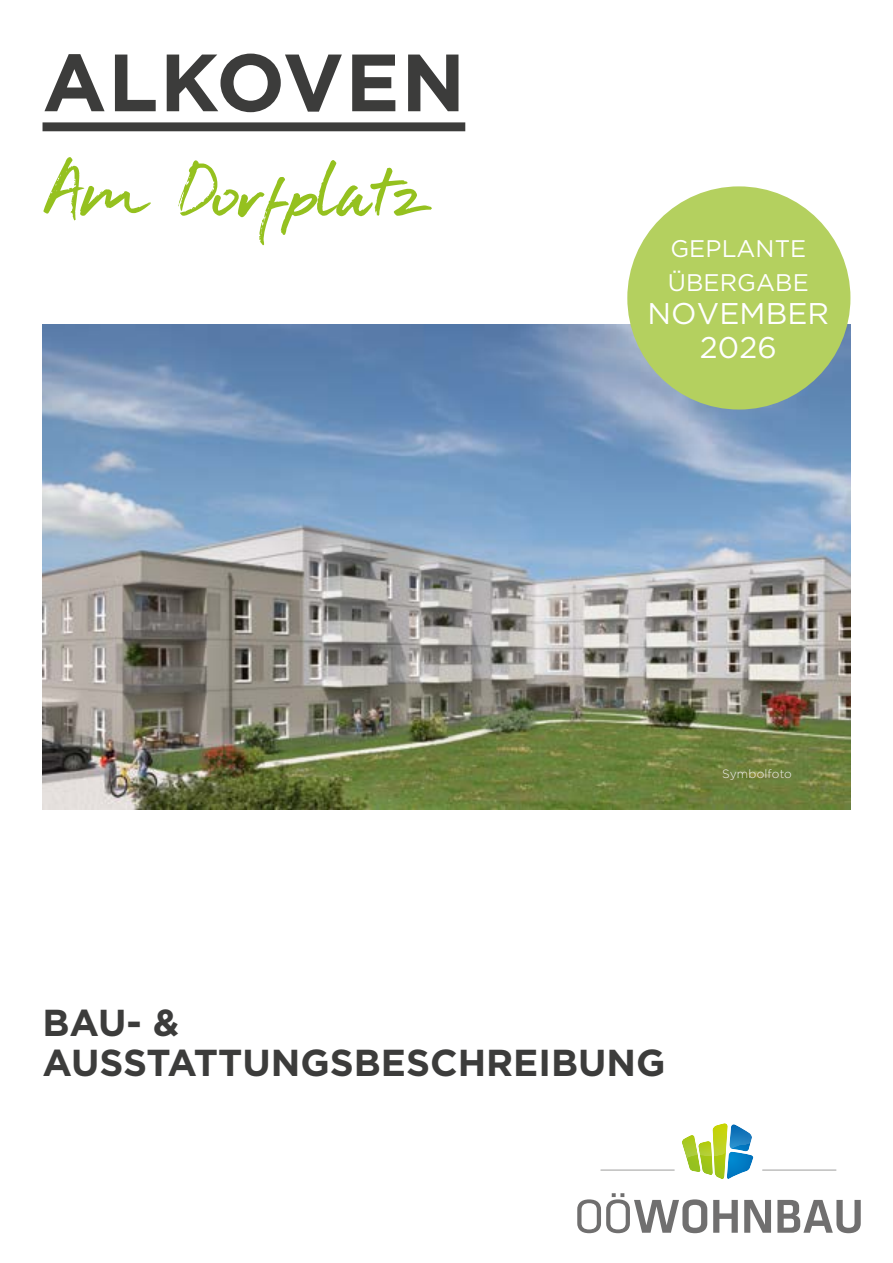
<style>
.page{position:relative;width:893px;height:1263px;background:#fff}
.page>*{position:absolute;margin:0;border:0;box-sizing:border-box;transform-origin:0 0}
.t1{font:135px "Aroha";letter-spacing:-.01em;color:#95c11f}
.t2{font:700 81px "Gotham";letter-spacing:.02em;color:#3c3c3b}
.t3{font:700 37.5px/40.5px "Gotham";color:#3c3c3b}
.t4{font:30px/33.6px "Gotham";letter-spacing:.005em;color:#fff;text-align:center}
.t5{font:24px/33.6px "Gotham";letter-spacing:.005em;color:#fff}
.t6{font:300 12px "Gotham";letter-spacing:.005em;color:#f1f1f0}
</style>
<div class="page">
<img style="left:43px;top:324px;width:807px;height:485px">
<hr style="left:763px;top:1170px;width:73px;height:1px;background:#9d9d9c">
<hr style="left:601px;top:1170px;width:73px;height:1px;background:#9d9d9c">
<svg style="left:577px;top:1193px;width:130px;height:40px"></svg>
<svg style="left:713px;top:1200px;width:25px;height:33px"></svg>
<svg style="left:744px;top:1200px;width:27px;height:33px"></svg>
<svg style="left:777px;top:1200px;width:84px;height:33px"></svg>
<svg style="left:682px;top:1123px;width:72px;height:56px"></svg>
<div style="left:627px;top:186px;width:223px;height:224px;background:#b4d05f;border-radius:50%"></div>
<div style="left:43px;top:122px;width:422px;height:9px;background:#3c3c3b"></div>
<h2 class="t2" style="left:43px;top:46px;width:424px">ALKOVEN</h2>
<h1 class="t1" style="left:43px;top:121px;width:387px">Am Dorfplatz</h1>
<p class="t5" style="left:668px;top:232px;width:142px">GEPLANTE<br>ÜBERGABE</p>
<p class="t4" style="left:647px;top:298px;width:183px">NOVEMBER<br>2026</p>
<p class="t6" style="left:722px;top:768px;width:71px">Symbolfoto</p>
<p class="t3" style="left:43px;top:1004px;width:624px">BAU- &amp;<br>AUSSTATTUNGSBESCHREIBUNG</p>
</div>
